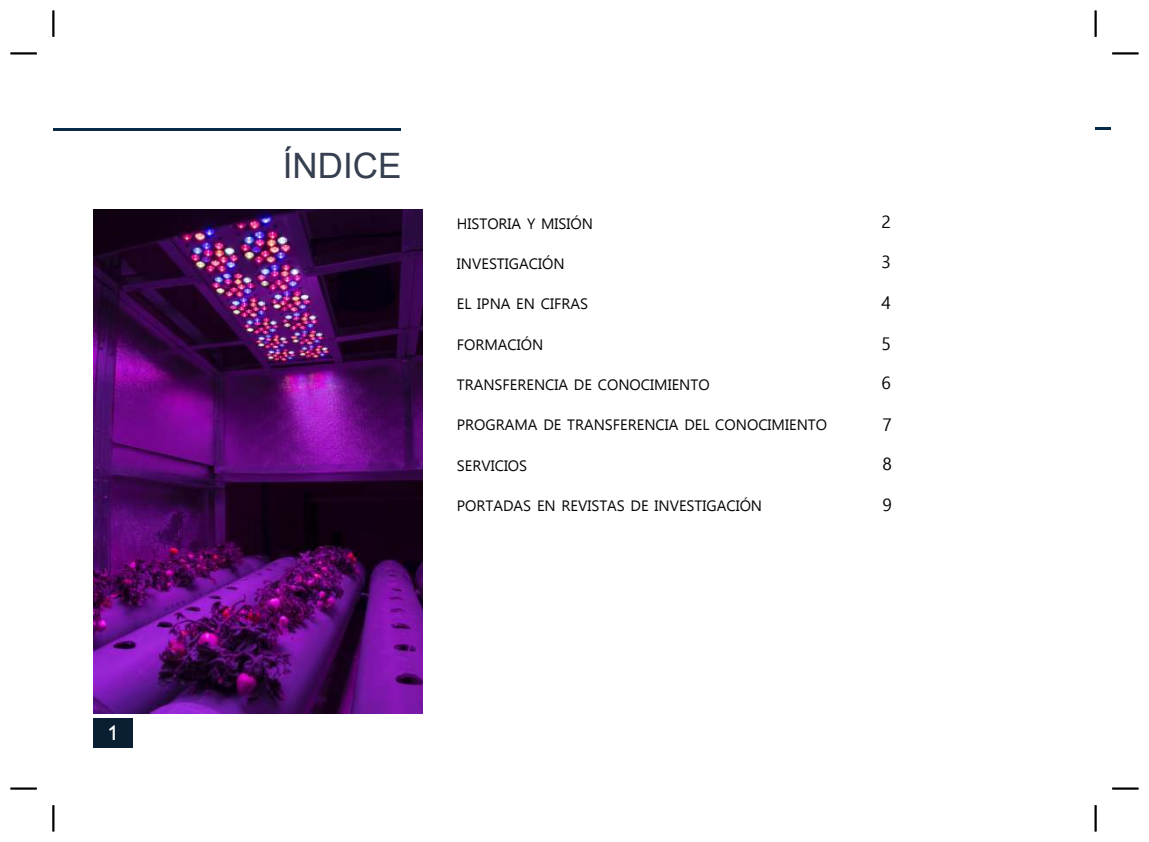
<style>
.page{position:relative;width:1149px;height:842px;background:#fff}
.page>*{position:absolute;margin:0;border:0;box-sizing:border-box;transform-origin:0 0}
.t1{font:35px "Arial";color:#353f4f}
.t2{font:21px "Gill Sans Nova";color:#fff}
.t3{font:17.5px "Ebrima";color:#080605}
.t4{font:15.05px "Ebrima";color:#080605}
</style>
<div class="page">
<hr style="left:1095px;top:127px;width:15px;height:3px;background:#072a48">
<hr style="left:53px;top:128px;width:348px;height:2px;background:#072a48">
<div style="left:93px;top:718px;width:40px;height:30px;background:#0a1f31"></div>
<img style="left:93px;top:210px;width:329px;height:503px">
<hr style="left:10px;top:52px;width:27px;height:2px;background:#000">
<hr style="left:52px;top:11px;width:2px;height:26px;background:#000">
<hr style="left:1094px;top:11px;width:2px;height:26px;background:#000">
<hr style="left:1112px;top:52px;width:26px;height:2px;background:#000">
<hr style="left:10px;top:787px;width:27px;height:2px;background:#000">
<hr style="left:52px;top:805px;width:2px;height:26px;background:#000">
<hr style="left:1112px;top:787px;width:26px;height:2px;background:#000">
<hr style="left:1094px;top:805px;width:2px;height:26px;background:#000">
<h2 class="t2" style="left:108px;top:721px;width:12px">1</h2>
<h1 class="t1" style="left:283px;top:141px;width:120px">ÍNDICE</h1>
<p class="t4" style="left:457px;top:213px;width:138px">HISTORIA Y MISIÓN</p>
<p class="t4" style="left:457px;top:253px;width:109px">INVESTIGACIÓN</p>
<p class="t4" style="left:457px;top:293px;width:133px">EL IPNA EN CIFRAS</p>
<p class="t4" style="left:457px;top:333px;width:88px">FORMACIÓN</p>
<p class="t4" style="left:457px;top:374px;width:254px">TRANSFERENCIA DE CONOCIMIENTO</p>
<p class="t4" style="left:457px;top:414px;width:372px">PROGRAMA DE TRANSFERENCIA DEL CONOCIMIENTO</p>
<p class="t4" style="left:457px;top:454px;width:72px">SERVICIOS</p>
<p class="t4" style="left:457px;top:494px;width:307px">PORTADAS EN REVISTAS DE INVESTIGACIÓN</p>
<p class="t3" style="left:881px;top:209px;width:11px">2</p>
<p class="t3" style="left:881px;top:249px;width:11px">3</p>
<p class="t3" style="left:881px;top:290px;width:11px">4</p>
<p class="t3" style="left:881px;top:331px;width:11px">5</p>
<p class="t3" style="left:881px;top:370px;width:11px">6</p>
<p class="t3" style="left:882px;top:412px;width:11px">7</p>
<p class="t3" style="left:882px;top:451px;width:11px">8</p>
<p class="t3" style="left:882px;top:492px;width:11px">9</p>
</div>
